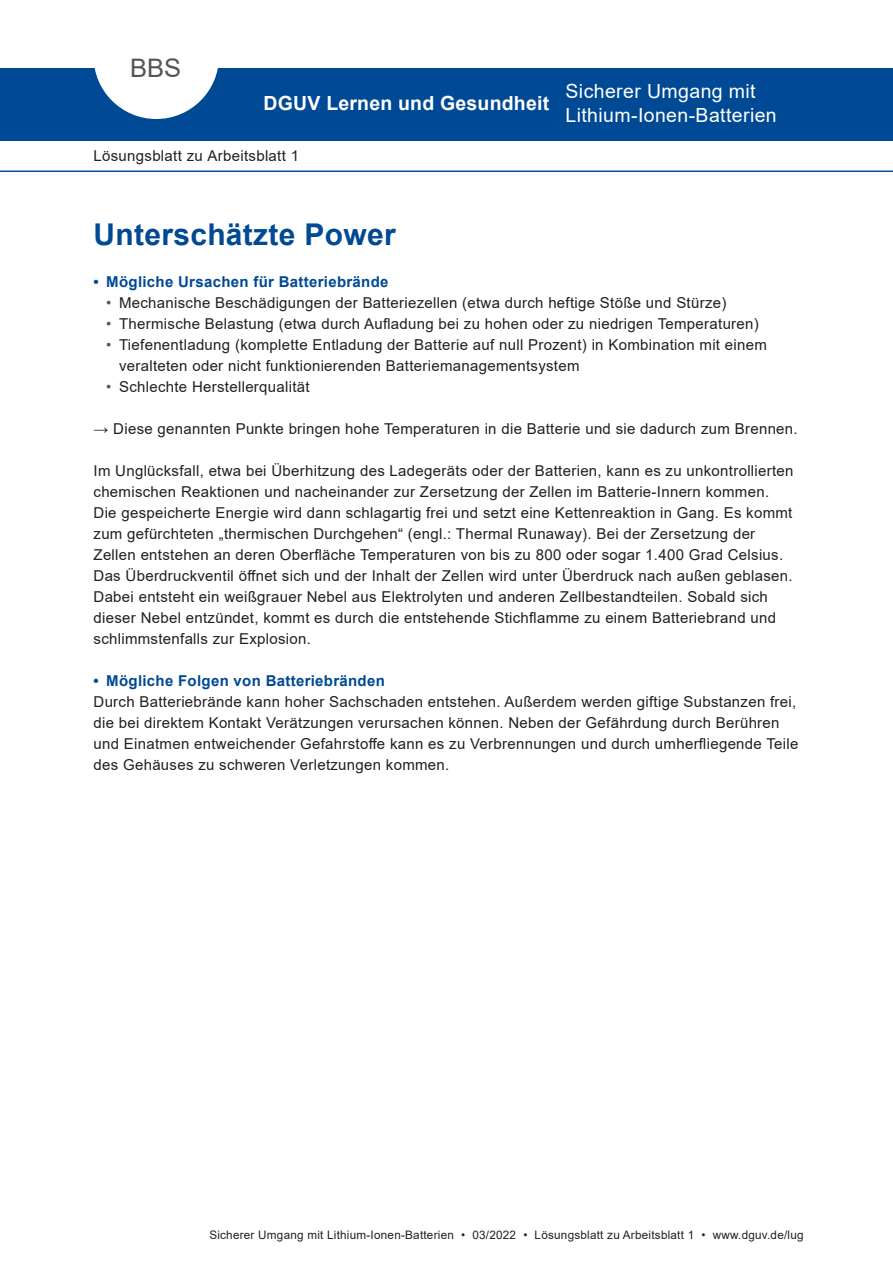
<style>
.page{position:relative;width:893px;height:1263px;background:#fff}
.page>*{position:absolute;margin:0;border:0;box-sizing:border-box;transform-origin:0 0}
.Ueberschrift{font:700 30px "Arial";letter-spacing:.01em;color:#004994}
.head{font:25.5px "Arial";color:#555}
.t1{font:19.5px/23.4px "Arial";letter-spacing:.02em;color:#fff}
.t2{font:700 19.5px "Arial";letter-spacing:.01em;color:#fff}
.Fliesstext{font:15px/21px "Arial";letter-spacing:.02em;color:#231f20}
.Fliesstext-2{font:700 15px "Arial";letter-spacing:.02em;color:#004994}
.fusszeile{font:11.7px "Arial";letter-spacing:.02em;color:#231f20}
.s1{color:#555}
</style>
<div class="page">
<div style="left:0;top:68px;width:893px;height:72px;background:#004994"></div>
<svg style="left:94px;top:68px;width:124px;height:51px"></svg>
<hr style="left:0;top:171px;width:893px;height:1px;background:#01519b">
<p class="head" style="left:130px;top:50px;width:53px">BBS</p>
<p class="t2" style="left:264px;top:89px;width:287px">DGUV Lernen und Gesundheit</p>
<p class="Fliesstext" style="left:94px;top:145px;width:207px">Lösungsblatt zu Arbeitsblatt 1</p>
<p class="t1" style="left:566px;top:80px;width:213px">Sicherer Umgang mit<br>Lithium-Ionen-Batterien</p>
<p class="Ueberschrift" style="left:94px;top:213px;width:304px">Unterschätzte Power</p>
<p class="Fliesstext-2" style="left:94px;top:271px;width:296px">• Mögliche Ursachen für Batteriebrände</p>
<p class="Fliesstext" style="left:106px;top:292px;width:622px"><span class="s1">•</span> Mechanische Beschädigungen der Batteriezellen (etwa durch heftige Stöße und Stürze)</p>
<p class="Fliesstext" style="left:106px;top:313px;width:654px"><span class="s1">•</span> Thermische Belastung (etwa durch Aufladung bei zu hohen oder zu niedrigen Temperaturen)</p>
<p class="Fliesstext" style="left:119px;top:334px;width:649px;text-indent:-13px"><span class="s1">•</span> Tiefenentladung (komplette Entladung der Batterie auf null Prozent) in Kombination mit einem veralteten oder nicht funktionierenden Batteriemanagementsystem</p>
<p class="Fliesstext" style="left:106px;top:376px;width:205px"><span class="s1">•</span> Schlechte Herstellerqualität</p>
<p class="Fliesstext" style="left:94px;top:418px;width:706px">→ Diese genannten Punkte bringen hohe Temperaturen in die Batterie und sie dadurch zum Brennen.</p>
<p class="Fliesstext" style="left:94px;top:460px;width:702px">Im Unglücksfall, etwa bei Überhitzung des Ladegeräts oder der Batterien, kann es zu unkontrollierten chemischen Reaktionen und nacheinander zur Zersetzung der Zellen im Batterie-Innern kommen.<br>Die gespeicherte Energie wird dann schlagartig frei und setzt eine Kettenreaktion in Gang. Es kommt zum gefürchteten „thermischen Durchgehen“ (engl.: Thermal Runaway). Bei der Zersetzung der Zellen entstehen an deren Oberfläche Temperaturen von bis zu 800 oder sogar 1.400 Grad Celsius.<br>Das Überdruckventil öffnet sich und der Inhalt der Zellen wird unter Überdruck nach außen geblasen.<br>Dabei entsteht ein weißgrauer Nebel aus Elektrolyten und anderen Zellbestandteilen. Sobald sich dieser Nebel entzündet, kommt es durch die entstehende Stichflamme zu einem Batteriebrand und schlimmstenfalls zur Explosion.</p>
<p class="Fliesstext-2" style="left:94px;top:670px;width:293px">• Mögliche Folgen von Batteriebränden</p>
<p class="Fliesstext" style="left:94px;top:691px;width:706px">Durch Batteriebrände kann hoher Sachschaden entstehen. Außerdem werden giftige Substanzen frei, die bei direktem Kontakt Verätzungen verursachen können. Neben der Gefährdung durch Berühren und Einatmen entweichender Gefahrstoffe kann es zu Verbrennungen und durch umherfliegende Teile des Gehäuses zu schweren Verletzungen kommen.</p>
<p class="fusszeile" style="left:209px;top:1227px;width:596px">Sicherer Umgang mit Lithium-Ionen-Batterien • 03/2022 • Lösungsblatt zu Arbeitsblatt 1 • www.dguv.de/lug</p>
</div>
